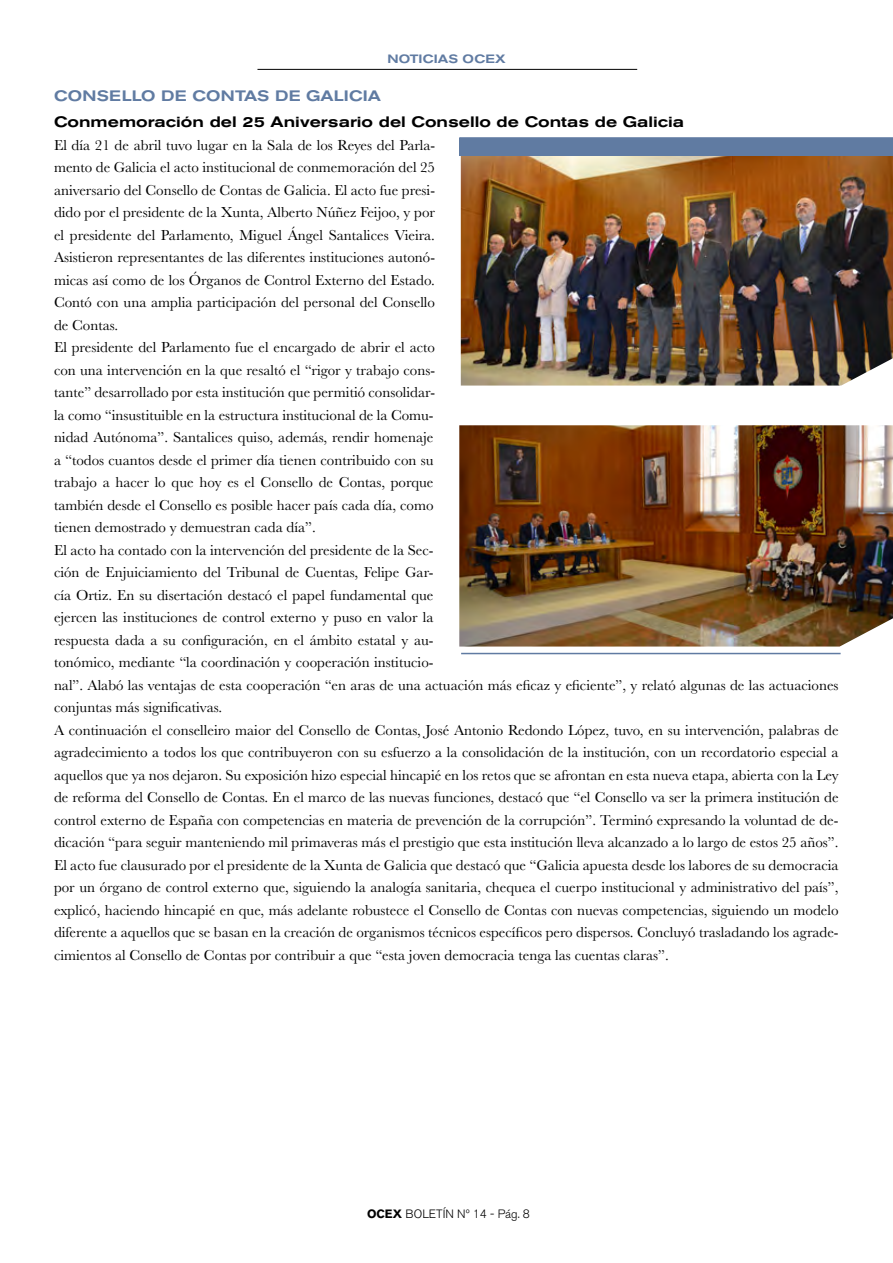
<style>
.page{position:relative;width:893px;height:1263px;background:#fff}
.page>*{position:absolute;margin:0;border:0;box-sizing:border-box;transform-origin:0 0}
.t1{font:15px/22.5px "Baskerville";color:#000}
.t2{font:500 expanded 15px "Akzidenz Grotesk BE";color:#000}
.t3{font:500 expanded 15px "Akzidenz Grotesk BE";letter-spacing:.02em;color:#607ba2}
.t4{font:300 12px "Akzidenz Grotesk BE";color:#000}
.t5{font:500 expanded 12px "Akzidenz Grotesk BE";letter-spacing:.02em;color:#607ba2}
.s1{font-weight:700}
</style>
<div class="page">
<hr style="left:257px;top:69px;width:380px;height:1px;background:#000">
<img style="left:461px;top:156px;width:432px;height:230px">
<div style="left:459px;top:137px;width:434px;height:19px;background:#607ba2"></div>
<img style="left:459px;top:425px;width:434px;height:221px">
<hr style="left:461px;top:653px;width:380px;height:1px;background:#607ba2">
<p class="t5" style="left:387px;top:52px;width:120px">NOTICIAS OCEX</p>
<p class="t3" style="left:54px;top:87px;width:328px">CONSELLO DE CONTAS DE GALICIA</p>
<p class="t2" style="left:54px;top:113px;width:632px">Conmemoración del 25 Aniversario del Consello de Contas de Galicia</p>
<p class="t1" style="left:54px;top:134px;width:786px">El día 21 de abril tuvo lugar en la Sala de los Reyes del Parla-<br>mento de Galicia el acto institucional de conmemoración del 25<br>aniversario del Consello de Contas de Galicia. El acto fue presi-<br>dido por el presidente de la Xunta, Alberto Núñez Feijoo, y por<br>el presidente del Parlamento, Miguel Ángel Santalices Vieira.<br>Asistieron representantes de las diferentes instituciones autonó-<br>micas así como de los Órganos de Control Externo del Estado.<br>Contó con una amplia participación del personal del Consello<br>de Contas.<br>El presidente del Parlamento fue el encargado de abrir el acto<br>con una intervención en la que resaltó el “rigor y trabajo cons-<br>tante” desarrollado por esta institución que permitió consolidar-<br>la como “insustituible en la estructura institucional de la Comu-<br>nidad Autónoma”. Santalices quiso, además, rendir homenaje<br>a “todos cuantos desde el primer día tienen contribuido con su<br>trabajo a hacer lo que hoy es el Consello de Contas, porque<br>también desde el Consello es posible hacer país cada día, como<br>tienen demostrado y demuestran cada día”.<br>El acto ha contado con la intervención del presidente de la Sec-<br>ción de Enjuiciamiento del Tribunal de Cuentas, Felipe Gar-<br>cía Ortiz. En su disertación destacó el papel fundamental que<br>ejercen las instituciones de control externo y puso en valor la<br>respuesta dada a su configuración, en el ámbito estatal y au-<br>tonómico, mediante “la coordinación y cooperación institucio-<br>nal”. Alabó las ventajas de esta cooperación “en aras de una actuación más eficaz y eficiente”, y relató algunas de las actuaciones conjuntas más significativas.<br>A continuación el conselleiro maior del Consello de Contas, José Antonio Redondo López, tuvo, en su intervención, palabras de agradecimiento a todos los que contribuyeron con su esfuerzo a la consolidación de la institución, con un recordatorio especial a aquellos que ya nos dejaron. Su exposición hizo especial hincapié en los retos que se afrontan en esta nueva etapa, abierta con la Ley de reforma del Consello de Contas. En el marco de las nuevas funciones, destacó que “el Consello va ser la primera institución de control externo de España con competencias en materia de prevención de la corrupción”. Terminó expresando la voluntad de de&shy;dicación “para seguir manteniendo mil primaveras más el prestigio que esta institución lleva alcanzado a lo largo de estos 25 años”.<br>El acto fue clausurado por el presidente de la Xunta de Galicia que destacó que “Galicia apuesta desde los labores de su democracia por un órgano de control externo que, siguiendo la analogía sanitaria, chequea el cuerpo institucional y administrativo del país”, explicó, haciendo hincapié en que, más adelante robustece el Consello de Contas con nuevas competencias, siguiendo un modelo diferente a aquellos que se basan en la creación de organismos técnicos específicos pero dispersos. Concluyó trasladando los agrade&shy;cimientos al Consello de Contas por contribuir a que “esta joven democracia tenga las cuentas claras”.</p>
<p class="t4" style="left:367px;top:1207px;width:164px"><span class="s1">OCEX</span> BOLETÍN Nº 14 - Pág. 8</p>
</div>
